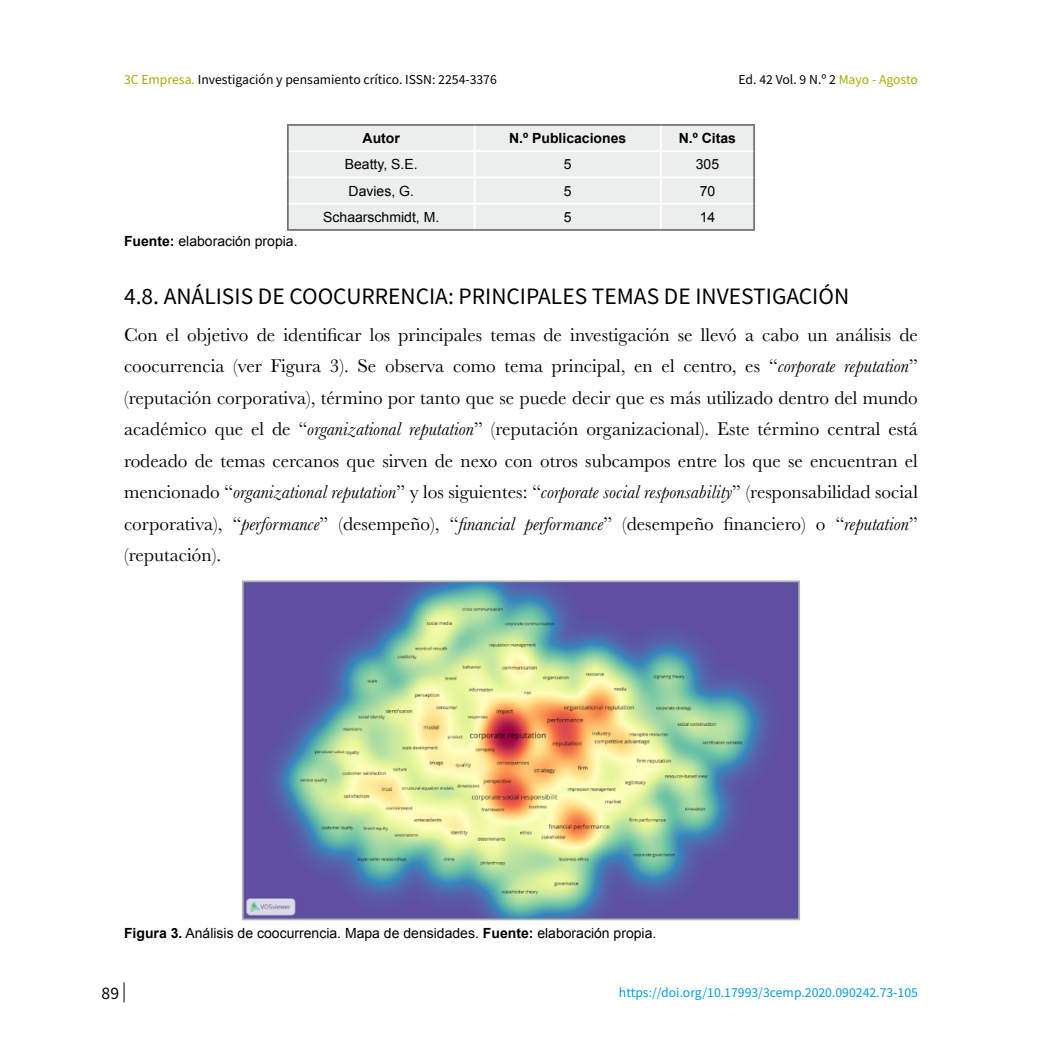
<style>
.page{position:relative;width:1042px;height:1042px;background:#fff}
.page>*{position:absolute;margin:0;border:0;box-sizing:border-box;transform-origin:0 0}
.t1{font:21px "Noto Sans HK";color:#000}
.t2{font:19.25px/31.5px "Baskerville";color:#000;text-align:justify}
.t3{font:15.75px "Noto Sans HK";color:#000}
.t4{font:14px "Arial";color:#000}
.t5{font:700 14px "Arial";color:#000}
.t6{font:12.25px "Noto Sans HK";color:#000}
.t7{font:12.25px "Noto Sans HK";color:#009ee0}
.s1{color:#a3ad03}
.s2{font-weight:700}
.s3{font-style:italic}
</style>
<div class="page">
<svg style="left:124px;top:982px;width:1px;height:20px"></svg>
<div style="left:289px;top:126px;width:464px;height:103px;background:#eceded"></div>
<hr style="left:289px;top:150px;width:186px;height:2px;background:#fff">
<hr style="left:475px;top:150px;width:186px;height:2px;background:#fff">
<hr style="left:661px;top:150px;width:92px;height:2px;background:#fff">
<hr style="left:289px;top:177px;width:186px;height:1px;background:#fff">
<hr style="left:475px;top:177px;width:186px;height:1px;background:#fff">
<hr style="left:661px;top:177px;width:92px;height:1px;background:#fff">
<hr style="left:289px;top:203px;width:186px;height:2px;background:#fff">
<hr style="left:475px;top:203px;width:186px;height:2px;background:#fff">
<svg style="left:474px;top:126px;width:1px;height:103px"></svg>
<hr style="left:661px;top:203px;width:92px;height:2px;background:#fff">
<svg style="left:660px;top:126px;width:1px;height:103px"></svg>
<hr style="left:287px;top:124px;width:188px;height:2px;background:#707172">
<hr style="left:287px;top:126px;width:2px;height:25px;background:#707172">
<hr style="left:475px;top:124px;width:186px;height:2px;background:#707172">
<hr style="left:661px;top:124px;width:94px;height:2px;background:#707172">
<hr style="left:753px;top:126px;width:2px;height:25px;background:#707172">
<hr style="left:287px;top:151px;width:2px;height:26px;background:#707172">
<hr style="left:753px;top:151px;width:2px;height:26px;background:#707172">
<hr style="left:287px;top:177px;width:2px;height:27px;background:#707172">
<hr style="left:753px;top:177px;width:2px;height:27px;background:#707172">
<hr style="left:287px;top:204px;width:2px;height:25px;background:#707172">
<hr style="left:753px;top:204px;width:2px;height:25px;background:#707172">
<hr style="left:287px;top:229px;width:188px;height:2px;background:#707172">
<hr style="left:475px;top:229px;width:186px;height:2px;background:#707172">
<hr style="left:661px;top:229px;width:94px;height:2px;background:#707172">
<img style="left:245px;top:583px;width:552px;height:334px">
<div style="left:242px;top:580px;width:558px;height:340px;border:2px solid #b1b3b4"></div>
<p class="t6" style="left:124px;top:73px;width:374px"><span class="s1">3C Empresa.</span> Investigación y pensamiento crítico. ISSN: 2254-3376</p>
<p class="t6" style="left:738px;top:73px;width:181px">Ed. 42 Vol. 9 N.º 2 <span class="s1">Mayo - Agosto</span></p>
<p class="t5" style="left:363px;top:129px;width:39px">Autor</p>
<p class="t5" style="left:509px;top:129px;width:119px">N.º Publicaciones</p>
<p class="t5" style="left:679px;top:129px;width:59px">N.º Citas</p>
<p class="t4" style="left:345px;top:155px;width:74px">Beatty, S.E.</p>
<p class="t4" style="left:564px;top:155px;width:9px">5</p>
<p class="t4" style="left:696px;top:155px;width:25px">305</p>
<p class="t4" style="left:348px;top:182px;width:67px">Davies, G.</p>
<p class="t4" style="left:564px;top:182px;width:9px">5</p>
<p class="t4" style="left:700px;top:182px;width:17px">70</p>
<p class="t4" style="left:323px;top:208px;width:117px">Schaarschmidt, M.</p>
<p class="t4" style="left:564px;top:208px;width:9px">5</p>
<p class="t4" style="left:700px;top:208px;width:17px">14</p>
<p class="t4" style="left:124px;top:232px;width:175px"><span class="s2">Fuente:</span> elaboración propia.</p>
<p class="t1" style="left:124px;top:285px;width:726px">4.8. ANÁLISIS DE COOCURRENCIA: PRINCIPALES TEMAS DE INVESTIGACIÓN</p>
<p class="t2" style="left:124px;top:319px;width:795px">Con el objetivo de identificar los principales temas de investigación se llevó a cabo un análisis de coocurrencia (ver Figura 3). Se observa como tema principal, en el centro, es “<span class="s3">corporate reputation</span>” (reputación corporativa), término por tanto que se puede decir que es más utilizado dentro del mundo académico que el de “<span class="s3">organizational reputation</span>” (reputación organizacional). Este término central está rodeado de temas cercanos que sirven de nexo con otros subcampos entre los que se encuentran el mencionado “<span class="s3">organizational reputation</span>” y los siguientes: “<span class="s3">corporate social responsability</span>” (responsabilidad social corporativa), “<span class="s3">performance</span>” (desempeño), “<span class="s3">financial performance</span>” (desempeño financiero) o “<span class="s3">reputation</span>” (reputación).</p>
<p class="t4" style="left:124px;top:924px;width:534px"><span class="s2">Figura 3.</span> Análisis de coocurrencia. Mapa de densidades. <span class="s2">Fuente:</span> elaboración propia.</p>
<p class="t3" style="left:102px;top:984px;width:19px">89</p>
<p class="t7" style="left:619px;top:986px;width:300px">https://doi.org/10.17993/3cemp.2020.090242.73-105</p>
</div>
